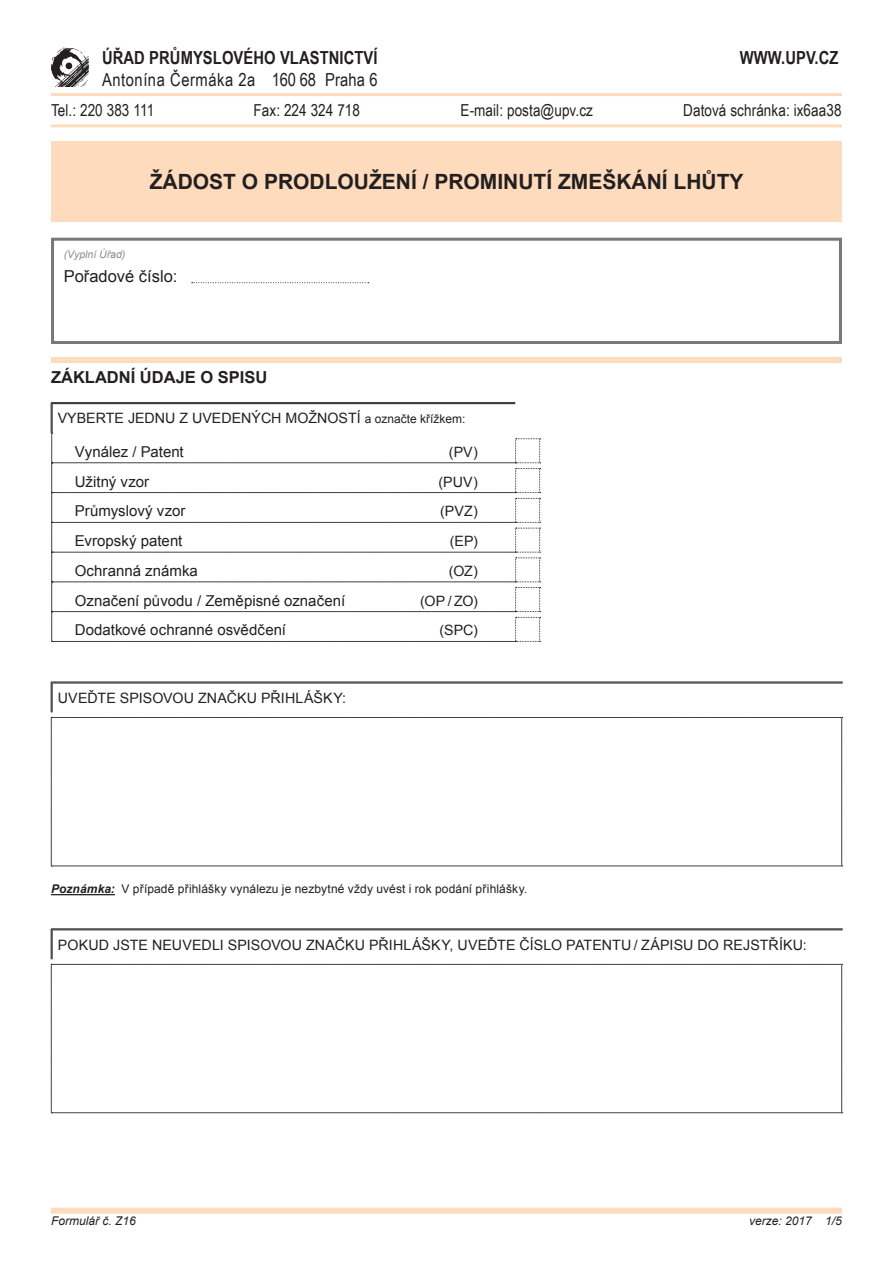
<style>
.page{position:relative;width:893px;height:1263px;background:#fff}
.page>*{position:absolute;margin:0;border:0;box-sizing:border-box;transform-origin:0 0}
.t1{font:700 21px "Arial";color:#231f20}
.t2{font:700 18px "Arial Narrow";letter-spacing:.005em;color:#231f20}
.t3{font:18px "Arial Narrow";letter-spacing:.03em;color:#231f20}
.t4{font:16.5px "Arial Narrow";letter-spacing:.005em;color:#231f20}
.t5{font:700 16.5px "Arial";color:#231f20}
.t6{font:16.5px "Arial";color:#231f20}
.t7{font:15px "Arial";color:#231f20}
.t8{font:14.25px "Arial";letter-spacing:.005em;color:#231f20}
.t9{font:12px "Arial";letter-spacing:.015em;color:#231f20}
.t10{font:italic 12px "Arial";color:#231f20}
.t11{font:italic 10.5px "Arial";color:#8a8c8f}
.s1{font-size:12px}
.s2{font-weight:700;font-style:italic}
</style>
<div class="page">
<div style="left:51px;top:141px;width:791px;height:81px;background:#fddbbc"></div>
<hr style="left:51px;top:93px;width:791px;height:3px;background:#fddbbc">
<hr style="left:51px;top:124px;width:791px;height:3px;background:#fddbbc">
<div style="left:51px;top:238px;width:791px;height:106px;border:3px solid #76787b"></div>
<svg style="left:192px;top:282px;width:177px;height:1px"></svg>
<hr style="left:51px;top:402px;width:464px;height:1px;background:#231f20">
<hr style="left:52px;top:403px;width:463px;height:1px;background:#231f20">
<hr style="left:51px;top:403px;width:1px;height:30px;background:#231f20">
<svg style="left:51px;top:47px;width:38px;height:40px"></svg>
<hr style="left:51px;top:682px;width:792px;height:1px;background:#231f20">
<hr style="left:52px;top:929px;width:791px;height:1px;background:#231f20">
<hr style="left:51px;top:929px;width:1px;height:30px;background:#231f20">
<div style="left:51px;top:1208px;width:791px;height:6px;background:#fddbbc"></div>
<hr style="left:51px;top:894px;width:64px;height:1px;background:#231f20">
<div style="left:51px;top:357px;width:791px;height:6px;background:#fddbbc"></div>
<svg style="left:51px;top:683px;width:792px;height:184px"></svg>
<svg style="left:51px;top:930px;width:792px;height:183px"></svg>
<svg style="left:52px;top:404px;width:489px;height:238px"></svg>
<p class="t2" style="left:102px;top:47px;width:277px">ÚŘAD PRŮMYSLOVÉHO VLASTNICTVÍ</p>
<p class="t2" style="left:740px;top:47px;width:100px">WWW.UPV .CZ</p>
<p class="t3" style="left:102px;top:66px;width:277px">Antonína Čermáka 2a 160 68 Praha 6</p>
<p class="t4" style="left:51px;top:98px;width:105px">Tel.: 220 383 111</p>
<p class="t4" style="left:254px;top:98px;width:108px">Fax: 224 324 718</p>
<p class="t4" style="left:461px;top:98px;width:134px">E-mail: posta@upv.cz</p>
<p class="t4" style="left:683px;top:98px;width:160px">Datová schránka: ix6aa38</p>
<h1 class="t1" style="left:150px;top:167px;width:595px">ŽÁDOST O PRODLOUŽENÍ / PROMINUTÍ ZMEŠKÁNÍ LHŮTY</h1>
<p class="t11" style="left:64px;top:248px;width:63px">(Vyplní Úřad)</p>
<p class="t6" style="left:64px;top:266px;width:115px">Pořadové číslo:</p>
<p class="t5" style="left:51px;top:366px;width:218px">ZÁKLADNÍ ÚDAJE O SPISU</p>
<p class="t8" style="left:58px;top:409px;width:409px">Vyberte jednu z uvedených možností <span class="s1">a označte křížkem:</span></p>
<p class="t7" style="left:75px;top:442px;width:111px">Vynález / Patent</p>
<p class="t8" style="left:449px;top:442px;width:30px">(PV)</p>
<p class="t7" style="left:75px;top:471px;width:76px">Užitný vzor</p>
<p class="t8" style="left:439px;top:472px;width:41px">(PUV)</p>
<p class="t7" style="left:75px;top:501px;width:113px">Průmyslový vzor</p>
<p class="t8" style="left:440px;top:502px;width:39px">(PVZ)</p>
<p class="t7" style="left:75px;top:531px;width:109px">Evropský patent</p>
<p class="t8" style="left:450px;top:532px;width:30px">(EP)</p>
<p class="t7" style="left:75px;top:561px;width:125px">Ochranná známka</p>
<p class="t8" style="left:449px;top:561px;width:30px">(OZ )</p>
<p class="t7" style="left:75px;top:590px;width:272px">Označení původu / Zeměpisné označení</p>
<p class="t8" style="left:420px;top:591px;width:59px">(OP / ZO )</p>
<p class="t7" style="left:75px;top:620px;width:213px">Dodatkové ochranné osvědčení</p>
<p class="t8" style="left:440px;top:621px;width:40px">(SPC)</p>
<p class="t8" style="left:58px;top:688px;width:290px">Uveďte spisovou značku přihlášky:</p>
<p class="t9" style="left:51px;top:881px;width:478px"><span class="s2">Poznámka:</span> V případě přihlášky vynálezu je nezbytné vždy uvést i rok podání přihlášky.</p>
<p class="t8" style="left:58px;top:935px;width:750px">Pokud jste neuvedli spisovou značku přihlášky, uveďte číslo patentu / zápisu do rejstříku:</p>
<p class="t10" style="left:51px;top:1213px;width:86px">Formulář č. Z16</p>
<p class="t10" style="left:749px;top:1213px;width:94px">verze: 2017 1/5</p>
</div>
